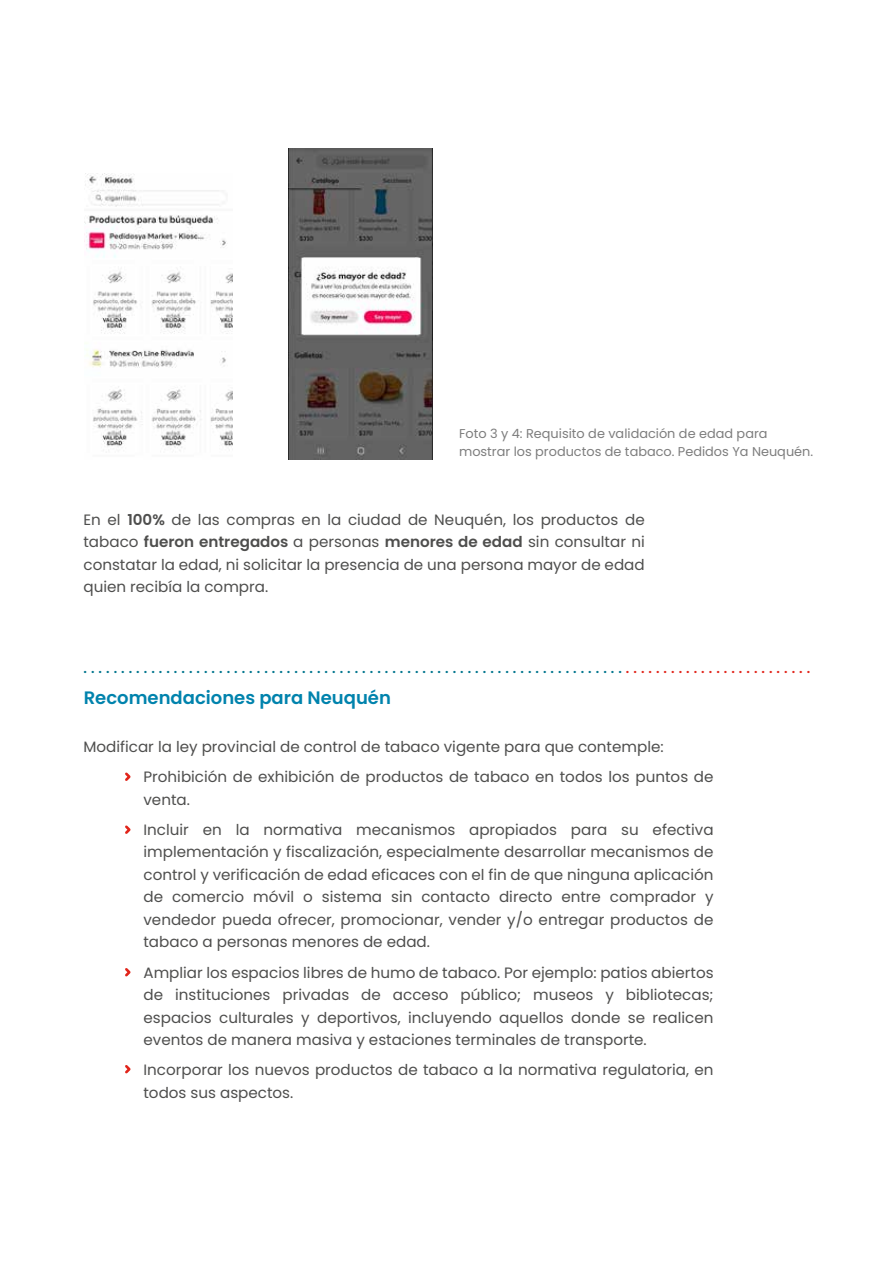
<style>
.page{position:relative;width:893px;height:1263px;background:#fff}
.page>*{position:absolute;margin:0;border:0;box-sizing:border-box;transform-origin:0 0}
.t1{font:600 18px "Poppins";color:#0083ad}
.t2{font:15px/22.5px "Poppins";color:#4e4e4d}
.t3{font:600 13.5px "Poppins";color:#00758d}
.t4{font:12.75px/18px "Poppins";color:#7d7d7d}
.s1{font-weight:600}
.s2{color:#e1251b}
</style>
<div class="page">
<svg style="left:125px;top:772px;width:6px;height:9px"></svg>
<svg style="left:125px;top:825px;width:6px;height:9px"></svg>
<svg style="left:125px;top:968px;width:6px;height:9px"></svg>
<svg style="left:125px;top:1065px;width:6px;height:9px"></svg>
<img style="left:84px;top:174px;width:149px;height:277px">
<img style="left:288px;top:149px;width:145px;height:311px">
<p class="t4" style="left:459px;top:425px;width:356px">Foto 3 y 4: Requisito de validación de edad para mostrar los productos de tabaco. Pedidos Ya Neuquén.</p>
<p class="t2" style="left:83px;top:508px;width:563px;text-align:justify">En el <span class="s1">100%</span> de las compras en la ciudad de Neuquén, los productos de tabaco <span class="s1">fueron entregados</span> a personas <span class="s1">menores de edad</span> sin consultar ni constatar la edad, ni solicitar la presencia de una persona mayor de edad quien recibía la compra.</p>
<p class="t3" style="left:84px;top:660px;width:728px">. . . . . . . . . . . . . . . . . . . . . . . . . . . . . . . . . . . . . . . . . . . . . . . . . . . . . . . . . . . . . . . . . . . . . . . . <span class="s2">. . . . . . . . . . . . . . . . . . . . . . . . .</span></p>
<p class="t1" style="left:84px;top:687px;width:309px">Recomendaciones para Neuquén</p>
<p class="t2" style="left:143px;top:732px;width:572px;line-height:30px;text-indent:-60px">Modificar la ley provincial de control de tabaco vigente para que contemple:<br>Prohibición de exhibición de productos de tabaco en todos los puntos de</p>
<p class="t2" style="left:143px;top:785px;width:572px;line-height:30px">venta.<br>Incluir en la normativa mecanismos apropiados para su efectiva</p>
<p class="t2" style="left:143px;top:841px;width:572px;text-align:justify">implementación y fiscalización, especialmente desarrollar mecanismos de control y verificación de edad eficaces con el fin de que ninguna aplicación de comercio móvil o sistema sin contacto directo entre comprador y vendedor pueda ofrecer, promocionar, vender y/o entregar productos de tabaco a personas menores de edad.</p>
<p class="t2" style="left:143px;top:961px;width:572px;text-align:justify">Ampliar los espacios libres de humo de tabaco. Por ejemplo: patios abiertos de instituciones privadas de acceso público; museos y bibliotecas; espacios culturales y deportivos, incluyendo aquellos donde se realicen eventos de manera masiva y estaciones terminales de transporte.</p>
<p class="t2" style="left:143px;top:1058px;width:572px">Incorporar los nuevos productos de tabaco a la normativa regulatoria, en todos sus aspectos.</p>
</div>
